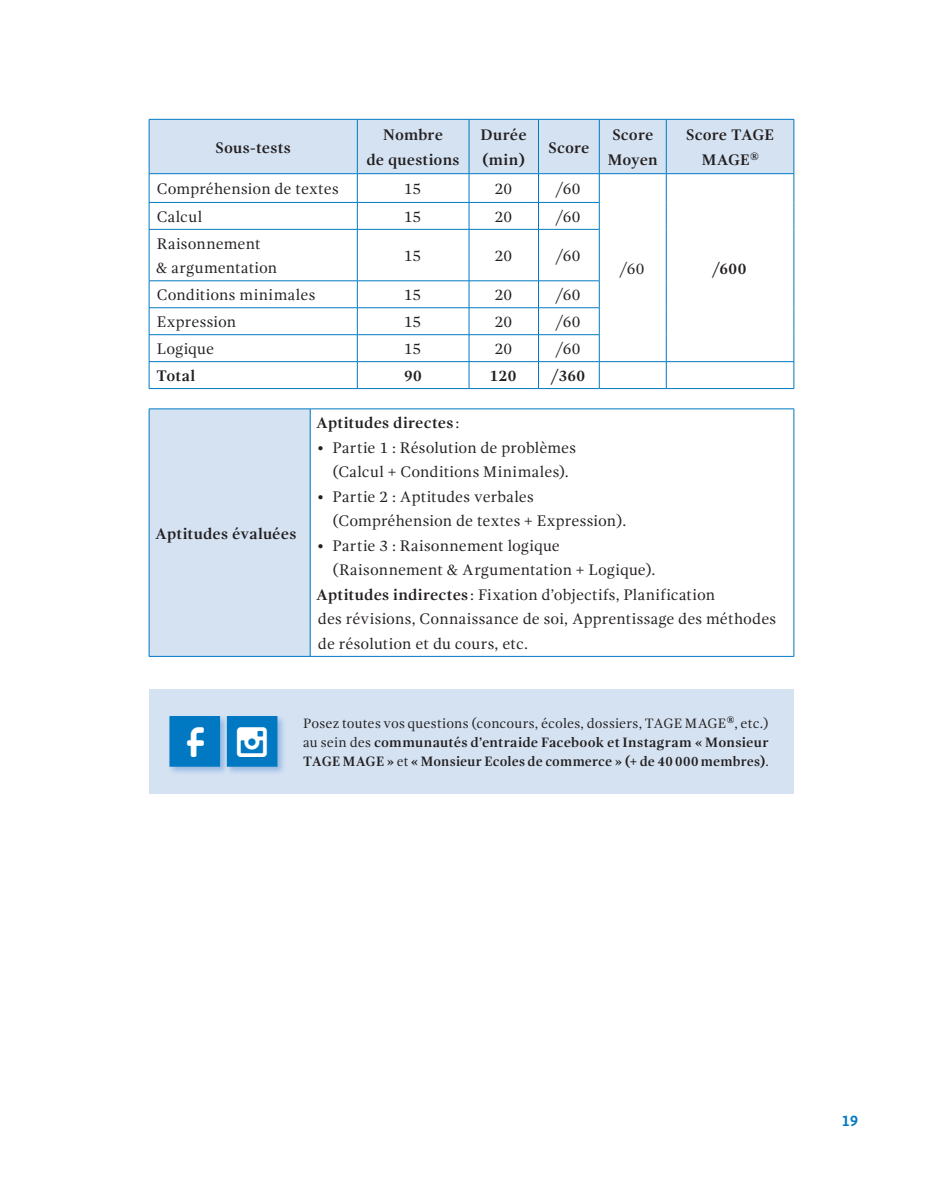
<style>
.page{position:relative;width:943px;height:1191px;background:#fff}
.page>*{position:absolute;margin:0;border:0;box-sizing:border-box;transform-origin:0 0}
.t1{font:15.75px/24.5px "Gandhi Serif";letter-spacing:.01em;color:#231f20}
.t2{font:700 15.75px/24.5px "Gandhi Serif";letter-spacing:.005em;color:#231f20;text-align:center}
.t3{font:700 15.75px/24.5px "Gandhi Serif";letter-spacing:.025em;color:#231f20}
.t4{font:700 15.75px "Gandhi Sans";color:#0079c2}
.t5{font:700 14px/19.2px "Gandhi Serif";letter-spacing:.01em;color:#231f20;text-align:justify}
.s1{font-weight:400}
.s2{font-weight:700}
</style>
<div class="page">
<hr style="left:357px;top:229px;width:112px;height:1px;background:#0079c2">
<hr style="left:469px;top:229px;width:69px;height:1px;background:#0079c2">
<hr style="left:469px;top:230px;width:1px;height:50px;background:#0079c2">
<hr style="left:538px;top:229px;width:61px;height:1px;background:#0079c2">
<hr style="left:538px;top:230px;width:1px;height:50px;background:#0079c2">
<hr style="left:599px;top:230px;width:1px;height:50px;background:#0079c2">
<hr style="left:666px;top:229px;width:1px;height:52px;background:#0079c2">
<hr style="left:793px;top:229px;width:1px;height:52px;background:#0079c2">
<hr style="left:357px;top:280px;width:112px;height:1px;background:#0079c2">
<hr style="left:469px;top:280px;width:69px;height:1px;background:#0079c2">
<hr style="left:538px;top:280px;width:61px;height:1px;background:#0079c2">
<hr style="left:357px;top:307px;width:112px;height:1px;background:#0079c2">
<hr style="left:469px;top:307px;width:69px;height:1px;background:#0079c2">
<hr style="left:538px;top:307px;width:61px;height:1px;background:#0079c2">
<hr style="left:357px;top:334px;width:112px;height:1px;background:#0079c2">
<hr style="left:469px;top:334px;width:69px;height:1px;background:#0079c2">
<hr style="left:538px;top:334px;width:61px;height:1px;background:#0079c2">
<hr style="left:357px;top:361px;width:112px;height:1px;background:#0079c2">
<hr style="left:469px;top:361px;width:69px;height:1px;background:#0079c2">
<svg style="left:469px;top:281px;width:1px;height:107px"></svg>
<hr style="left:538px;top:361px;width:61px;height:1px;background:#0079c2">
<svg style="left:538px;top:281px;width:1px;height:107px"></svg>
<hr style="left:599px;top:361px;width:67px;height:1px;background:#0079c2">
<svg style="left:599px;top:281px;width:1px;height:107px"></svg>
<hr style="left:666px;top:361px;width:128px;height:1px;background:#0079c2">
<svg style="left:666px;top:281px;width:1px;height:107px"></svg>
<svg style="left:793px;top:281px;width:1px;height:107px"></svg>
<hr style="left:357px;top:388px;width:112px;height:1px;background:#0079c2">
<hr style="left:469px;top:388px;width:69px;height:1px;background:#0079c2">
<hr style="left:538px;top:388px;width:61px;height:1px;background:#0079c2">
<hr style="left:599px;top:388px;width:67px;height:1px;background:#0079c2">
<hr style="left:666px;top:388px;width:128px;height:1px;background:#0079c2">
<hr style="left:149px;top:229px;width:208px;height:1px;background:#0079c2">
<hr style="left:149px;top:280px;width:208px;height:1px;background:#0079c2">
<hr style="left:149px;top:307px;width:208px;height:1px;background:#0079c2">
<hr style="left:149px;top:334px;width:208px;height:1px;background:#0079c2">
<svg style="left:149px;top:119px;width:645px;height:110px"></svg>
<hr style="left:149px;top:230px;width:1px;height:50px;background:#0079c2">
<hr style="left:357px;top:230px;width:1px;height:50px;background:#0079c2">
<hr style="left:149px;top:361px;width:208px;height:1px;background:#0079c2">
<svg style="left:149px;top:281px;width:1px;height:107px"></svg>
<svg style="left:357px;top:281px;width:1px;height:107px"></svg>
<hr style="left:149px;top:388px;width:208px;height:1px;background:#0079c2">
<div style="left:149px;top:409px;width:161px;height:247px;background:#d4e2f2"></div>
<hr style="left:149px;top:408px;width:161px;height:1px;background:#0079c2">
<hr style="left:149px;top:409px;width:1px;height:247px;background:#0079c2">
<hr style="left:310px;top:408px;width:484px;height:1px;background:#0079c2">
<hr style="left:310px;top:409px;width:1px;height:247px;background:#0079c2">
<hr style="left:793px;top:409px;width:1px;height:247px;background:#0079c2">
<hr style="left:149px;top:656px;width:161px;height:1px;background:#0079c2">
<hr style="left:310px;top:656px;width:484px;height:1px;background:#0079c2">
<div style="left:149px;top:689px;width:644px;height:104px;background:#d4e2f2"></div>
<img style="left:169px;top:716px;width:56px;height:57px">
<div style="left:170px;top:716px;width:49px;height:50px;background:#0079c2"></div>
<div style="left:170px;top:716px;width:50px;height:50px;border:1px solid #0079c2"></div>
<img style="left:229px;top:716px;width:55px;height:57px">
<img style="left:225px;top:716px;width:4px;height:52px">
<div style="left:227px;top:716px;width:50px;height:50px;background:#0079c2"></div>
<p class="t2" style="left:215px;top:135px;width:77px">Sous-tests</p>
<p class="t2" style="left:366px;top:123px;width:95px">Nombre<br>de questions</p>
<p class="t3" style="left:480px;top:123px;width:48px">Durée (min)</p>
<p class="t2" style="left:548px;top:135px;width:43px">Score</p>
<p class="t1" style="left:157px;top:177px;width:183px">Compréhension de textes</p>
<p class="t1" style="left:404px;top:177px;width:19px">15</p>
<p class="t1" style="left:494px;top:177px;width:19px">20</p>
<p class="t1" style="left:555px;top:177px;width:27px">/60</p>
<p class="t1" style="left:157px;top:204px;width:47px">Calcul</p>
<p class="t1" style="left:404px;top:204px;width:19px">15</p>
<p class="t1" style="left:494px;top:204px;width:19px">20</p>
<p class="t1" style="left:555px;top:204px;width:27px">/60</p>
<p class="t1" style="left:156px;top:231px;width:122px">Raisonnement<br>&amp; argumentation</p>
<p class="t1" style="left:404px;top:244px;width:19px">15</p>
<p class="t1" style="left:494px;top:244px;width:19px">20</p>
<p class="t1" style="left:555px;top:244px;width:27px">/60</p>
<p class="t1" style="left:157px;top:283px;width:160px">Conditions minimales</p>
<p class="t1" style="left:404px;top:283px;width:19px">15</p>
<p class="t1" style="left:494px;top:283px;width:19px">20</p>
<p class="t1" style="left:555px;top:283px;width:27px">/60</p>
<p class="t1" style="left:157px;top:310px;width:81px">Expression</p>
<p class="t1" style="left:404px;top:310px;width:19px">15</p>
<p class="t1" style="left:494px;top:310px;width:19px">20</p>
<p class="t1" style="left:555px;top:310px;width:27px">/60</p>
<p class="t1" style="left:157px;top:337px;width:59px">Logique</p>
<p class="t1" style="left:404px;top:337px;width:19px">15</p>
<p class="t1" style="left:494px;top:337px;width:19px">20</p>
<p class="t1" style="left:555px;top:337px;width:27px">/60</p>
<p class="t2" style="left:156px;top:363px;width:40px">Total</p>
<p class="t2" style="left:404px;top:363px;width:19px">90</p>
<p class="t2" style="left:489px;top:363px;width:28px">120</p>
<p class="t2" style="left:550px;top:363px;width:36px">/360</p>
<p class="t2" style="left:607px;top:123px;width:51px;text-align:left">Score<br>Moyen</p>
<p class="t2" style="left:686px;top:123px;width:89px">Score TAGE<br>MAGE<sup>®</sup></p>
<p class="t1" style="left:619px;top:256px;width:27px">/60</p>
<p class="t2" style="left:711px;top:256px;width:36px">/600</p>
<p class="t2" style="left:155px;top:521px;width:143px">Aptitudes évaluées</p>
<p class="t2" style="left:316px;top:411px;width:144px">Aptitudes directes <span class="s1">:</span></p>
<p class="t1" style="left:317px;top:435px;width:260px;text-align:center">• Partie 1 : Résolution de problèmes (Calcul + Conditions Minimales).</p>
<p class="t1" style="left:332px;top:484px;width:295px;text-indent:-15px">• Partie 2 : Aptitudes verbales (Compréhension de textes + Expression).</p>
<p class="t1" style="left:317px;top:533px;width:244px">• Partie 3 : Raisonnement logique</p>
<p class="t1" style="left:332px;top:558px;width:324px">(Raisonnement &amp; Argumentation + Logique).</p>
<p class="t1" style="left:316px;top:582px;width:400px"><span class="s2">Aptitudes indirectes</span> : Fixation d’objectifs, Planification</p>
<p class="t1" style="left:318px;top:607px;width:460px">des révisions, Connaissance de soi, Apprentissage des méthodes</p>
<p class="t1" style="left:318px;top:631px;width:211px">de résolution et du cours, etc.</p>
<p class="t5" style="left:303px;top:713px;width:467px"><span class="s1">Posez toutes vos questions (concours, écoles, dossiers, TAGE MAGE</span><sup>®</sup><span class="s1">, etc.) au sein des</span> communautés d’entraide Facebook et Instagram « Monsieur TAGE MAGE » <span class="s1">et</span> « Monsieur Ecoles de commerce » (+ de 40 000 membres)<span class="s1">.</span></p>
<p class="t4" style="left:841px;top:1112px;width:18px">19</p>
</div>
